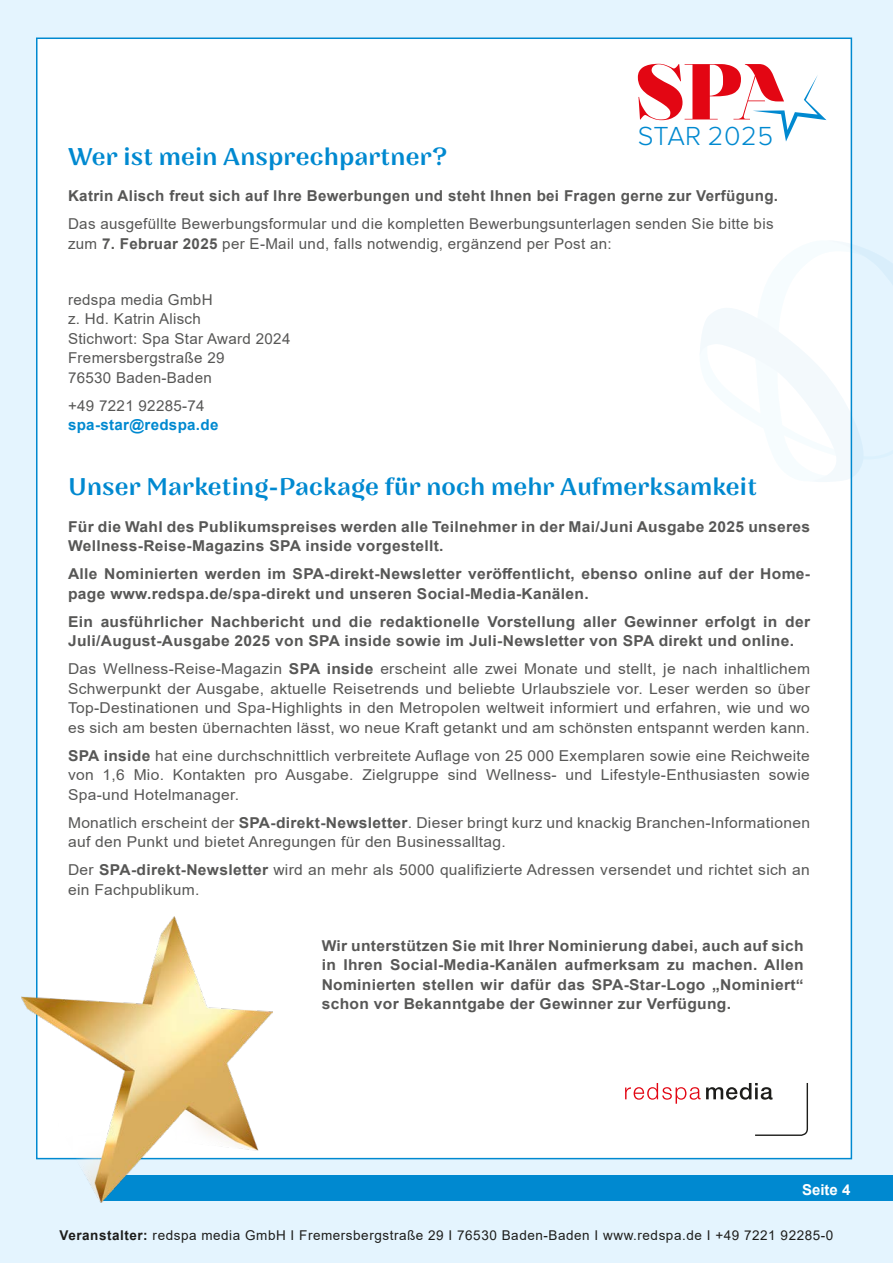
<style>
.page{position:relative;width:893px;height:1263px;background:#e4f4fe}
.page>*{position:absolute;margin:0;border:0;box-sizing:border-box;transform-origin:0 0}
.t1{font:300 27.15px "Proxima Nova A";letter-spacing:.015em;color:#0089d0}
.t2{font:500 24px "Nazare";letter-spacing:.01em;color:#0089d0}
.t3{font:15px/19.5px "Arial";letter-spacing:.02em;color:#575756;text-align:justify;scale:1.04 1}
.t4{font:700 15px/19.5px "Arial";letter-spacing:.02em;color:#575756;scale:1.04 1}
.t5{font:15px/19.5px "Arial";letter-spacing:.02em;color:#575756}
.t6{font:700 15px "Arial";letter-spacing:.02em;color:#575756}
.t7{font:700 15px "Arial";letter-spacing:.02em;color:#0089d0}
.t8{font:700 15px "Arial";color:#fff}
.t9{font:13.5px "Arial";letter-spacing:.04em;color:#1d1d1b}
.s1{font-weight:700}
</style>
<div class="page">
<div style="left:102px;top:1176px;width:791px;height:25px;background:#0089d0"></div>
<div style="left:36px;top:38px;width:816px;height:1121px;background:#fff;border:2px solid #0089d0"></div>
<svg style="left:638px;top:64px;width:188px;height:77px"></svg>
<img style="left:21px;top:917px;width:251px;height:285px">
<svg style="left:700px;top:239px;width:193px;height:245px"></svg>
<svg style="left:625px;top:1083px;width:183px;height:53px"></svg>
<h1 class="t1" style="left:638px;top:120px;width:137px">STAR 2025</h1>
<h2 class="t2" style="left:68px;top:141px;width:381px">Wer ist mein Ansprechpartner?</h2>
<p class="t6" style="left:68px;top:185px;width:712px">Katrin Alisch freut sich auf Ihre Bewerbungen und steht Ihnen bei Fragen gerne zur Verfügung.</p>
<p class="t5" style="left:68px;top:214px;width:707px">Das ausgefüllte Bewerbungsformular und die kompletten Bewerbungsunterlagen senden Sie bitte bis zum <span class="s1">7. Februar 2025</span> per E-Mail und, falls notwendig, ergänzend per Post an:</p>
<p class="t5" style="left:68px;top:289px;width:224px">redspa media GmbH<br>z. Hd. Katrin Alisch<br>Stichwort: Spa Star Award 2024<br>Fremersbergstraße 29<br>76530 Baden-Baden</p>
<p class="t5" style="left:68px;top:395px;width:138px">+49 7221 92285-74</p>
<p class="t7" style="left:68px;top:414px;width:152px">spa-star@redspa.de</p>
<h2 class="t2" style="left:68px;top:472px;width:690px">Unser Marketing-Package für noch mehr Aufmerksamkeit</h2>
<p class="t4" style="left:68px;top:517px;width:715px">Für die Wahl des Publikumspreises werden alle Teilnehmer in der Mai/Juni Ausgabe 2025 unseres<br>Wellness-Reise-Magazins SPA inside vorgestellt.</p>
<p class="t4" style="left:68px;top:564px;width:715px">Alle Nominierten werden im SPA-direkt-Newsletter veröffentlicht, ebenso online auf der Home&shy;page www.redspa.de/spa-direkt und unseren Social-Media-Kanälen.</p>
<p class="t4" style="left:68px;top:612px;width:715px">Ein ausführlicher Nachbericht und die redaktionelle Vorstellung aller Gewinner erfolgt in der<br>Juli/August-Ausgabe 2025 von SPA inside sowie im Juli-Newsletter von SPA direkt und online.</p>
<p class="t3" style="left:68px;top:659px;width:715px">Das Wellness-Reise-Magazin <span class="s1">SPA inside</span> erscheint alle zwei Monate und stellt, je nach inhaltlichem Schwerpunkt der Ausgabe, aktuelle Reisetrends und beliebte Urlaubsziele vor. Leser werden so über Top-Destinationen und Spa-Highlights in den Metropolen weltweit informiert und erfahren, wie und wo es sich am besten übernachten lässt, wo neue Kraft getankt und am schönsten entspannt werden kann.</p>
<p class="t3" style="left:68px;top:746px;width:715px"><span class="s1">SPA inside</span> hat eine durchschnittlich verbreitete Auflage von 25 000 Exemplaren sowie eine Reichweite von 1,6 Mio. Kontakten pro Ausgabe. Zielgruppe sind Wellness- und Lifestyle-Enthusiasten sowie Spa-und Hotelmanager.</p>
<p class="t3" style="left:68px;top:813px;width:715px">Monatlich erscheint der <span class="s1">SPA-direkt-Newsletter</span>. Dieser bringt kurz und knackig Branchen-Informationen auf den Punkt und bietet Anregungen für den Businessalltag.</p>
<p class="t3" style="left:68px;top:860px;width:715px">Der <span class="s1">SPA-direkt-Newsletter</span> wird an mehr als 5000 qualifizierte Adressen versendet und richtet sich an ein Fachpublikum.</p>
<p class="t4" style="left:322px;top:936px;width:465px;text-align:justify">Wir unterstützen Sie mit Ihrer Nominierung dabei, auch auf sich in Ihren Social-Media-Kanälen aufmerksam zu machen. Allen Nominierten stellen wir dafür das SPA-Star-Logo „Nominiert“ schon vor Bekanntgabe der Gewinner zur Verfügung.</p>
<p class="t8" style="left:802px;top:1179px;width:50px">Seite 4</p>
<p class="t9" style="left:60px;top:1225px;width:775px"><span class="s1">Veranstalter:</span> redspa media GmbH I Fremersbergstraße 29 I 76530 Baden-Baden I www.redspa.de I +49 7221 92285-0</p>
</div>
